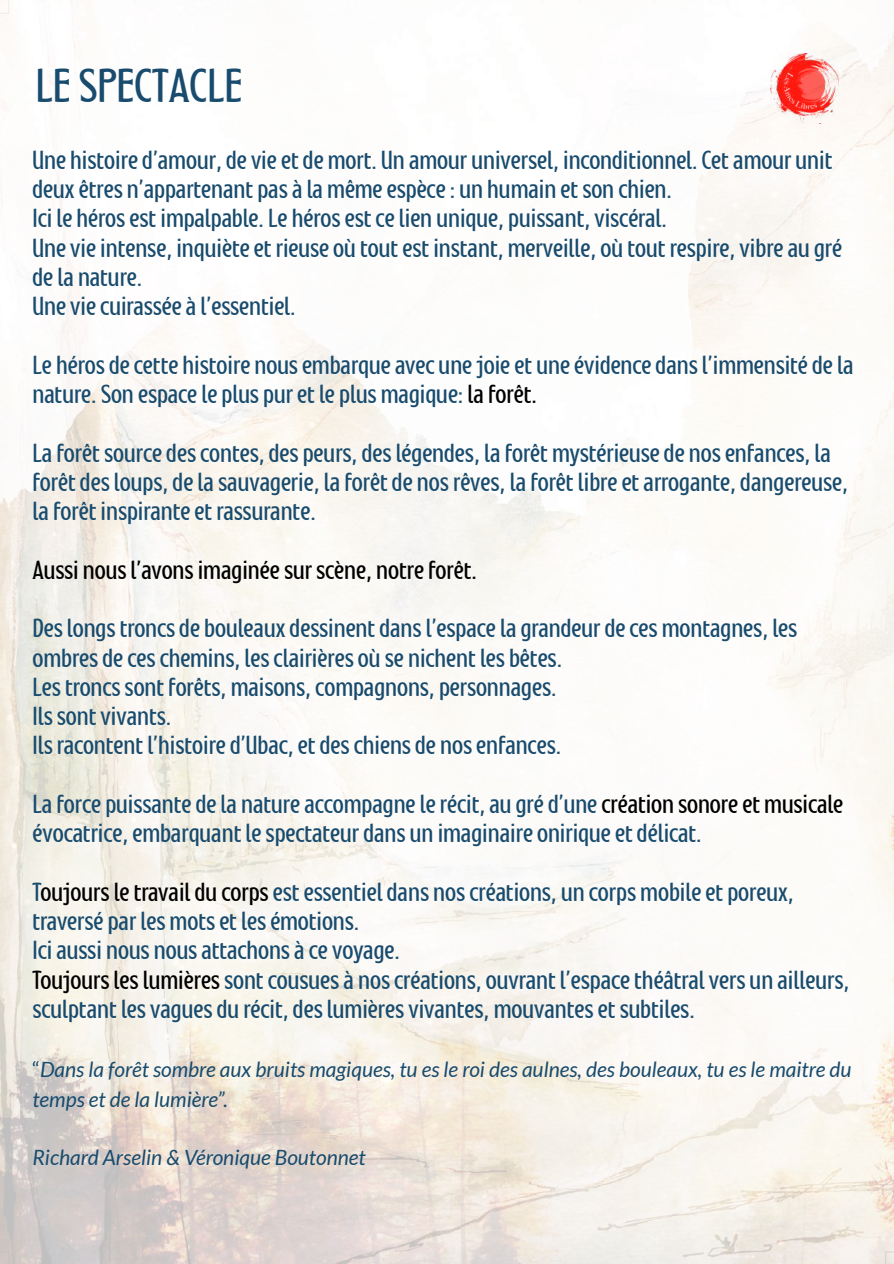
<style>
.page{position:relative;width:894px;height:1264px;background:#fff}
.page>*{position:absolute;margin:0;border:0;box-sizing:border-box;transform-origin:0 0}
.t1{font:38.25px "Montagna LTD";color:#184b6d}
.t2{font:21px/29.2px "Montagna LTD";color:#184b6d}
.t3{font:italic 21px/29.2px "Lato";color:#184b6d}
.t4{font:21px "Montagna LTD";color:#000}
.s1{color:#000}
.s2{font-style:normal}
</style>
<div class="page">
<img style="left:0;top:0;width:893px;height:1263px">
<img style="left:770px;top:54px;width:68px;height:69px">
<h1 class="t1" style="left:35px;top:68px;width:208px">LE SPECTACLE</h1>
<p class="t2" style="left:32px;top:147px;width:811px">Une histoire d’amour, de vie et de mort. Un amour universel, inconditionnel. Cet amour unit deux êtres n’appartenant pas à la même espèce : un humain et son chien.<br>Ici le héros est impalpable. Le héros est ce lien unique, puissant, viscéral.<br>Une vie intense, inquiète et rieuse où tout est instant, merveille, où tout respire, vibre au gré de la nature.<br>Une vie cuirassée à l’essentiel.</p>
<p class="t2" style="left:32px;top:352px;width:822px">Le héros de cette histoire nous embarque avec une joie et une évidence dans l’immensité de la nature. Son espace le plus pur et le plus magique: <span class="s1">la forêt.</span></p>
<p class="t2" style="left:32px;top:440px;width:816px">La forêt source des contes, des peurs, des légendes, la forêt mystérieuse de nos enfances, la forêt des loups, de la sauvagerie, la forêt de nos rêves, la forêt libre et arrogante, dangereuse, la forêt inspirante et rassurante.</p>
<p class="t4" style="left:32px;top:560px;width:446px">Aussi nous l’avons imaginée sur scène, notre forêt.</p>
<p class="t2" style="left:32px;top:615px;width:766px">Des longs troncs de bouleaux dessinent dans l’espace la grandeur de ces montagnes, les ombres de ces chemins, les clairières où se nichent les bêtes.<br>Les troncs sont forêts, maisons, compagnons, personnages.<br>Ils sont vivants.<br>Ils racontent l’histoire d’Ubac, et des chiens de nos enfances.</p>
<p class="t2" style="left:32px;top:791px;width:812px">La force puissante de la nature accompagne le récit, au gré d’une <span class="s1">création sonore et musicale </span>évocatrice, embarquant le spectateur dans un imaginaire onirique et délicat.</p>
<p class="t2" style="left:32px;top:879px;width:818px">T<span class="s1">oujours le travail du corps</span> est essentiel dans nos créations, un corps mobile et poreux, traversé par les mots et les émotions.<br>Ici aussi nous nous attachons à ce voyage.<br><span class="s1">Toujours les lumières</span> sont cousues à nos créations, ouvrant l’espace théâtral vers un ailleurs, sculptant les vagues du récit, des lumières vivantes, mouvantes et subtiles.</p>
<p class="t3" style="left:32px;top:1054px;width:820px"><span class="s2">“</span>Dans la forêt sombre aux bruits magiques, tu es le roi des aulnes, des bouleaux, tu es le maitre du temps et de la lumière”.</p>
<p class="t3" style="left:32px;top:1142px;width:334px">Richard Arselin &amp; Véronique Boutonnet</p>
</div>
